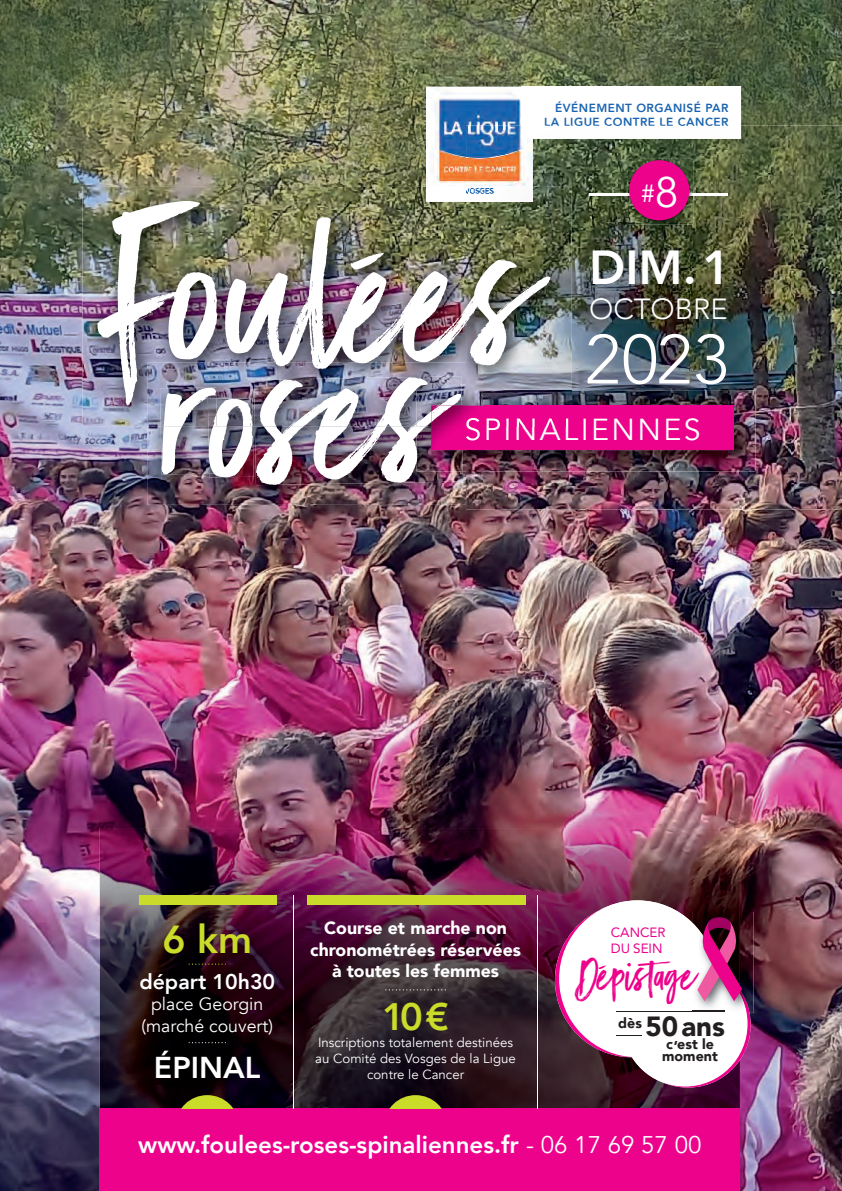
<style>
.page{position:relative;width:842px;height:1191px;background:#fff}
.page>*{position:absolute;margin:0;border:0;box-sizing:border-box;transform-origin:0 0}
.t1{font:182.4px "Black Diamond";color:#fff}
.t2{font:300 69px "Avenir";color:#fff}
.t3{font:800 47.6px "Avenir";color:#fff}
.t4{font:40.4px "Black Diamond";color:#ed028c}
.t5{font:800 39px "Avenir";color:#cadb2a}
.t6{font:800 38.2px "Avenir";color:#cadb2a}
.t7{font:30.2px "Avenir";letter-spacing:.08em;color:#fff}
.t8{font:800 30.2px "Avenir";color:#fff}
.t9{font:300 29px "Avenir";color:#fff}
.t10{font:900 27.6px "Avenir";color:#231f20}
.t11{font:24.8px "Avenir";color:#fff}
.t12{font:800 24px "Avenir";color:#fff}
.t13{font:800 21.2px "Avenir";color:#fff}
.t14{font:17.8px/21.2px "Avenir";color:#fff;text-align:center}
.t15{font:900 17.6px/21.2px "Avenir";color:#fff;text-align:center}
.t16{font:900 14.2px/11.8px "Avenir";color:#231f20}
.t17{font:13.4px/15.6px "Avenir";color:#ed028c}
.t18{font:13.2px/15.8px "Avenir";color:#fff;text-align:center}
.t19{font:800 11.8px/14.2px "Avenir";letter-spacing:.04em;color:#1c64b1;text-align:right}
.s1{font-size:42.6px}
.s2{font-size:236.4px}
.s3{font-size:198.2px}
.s4{font-size:212.6px}
.s5{font-weight:400}
</style>
<div class="page">
<img style="left:0;top:0;width:842px;height:1191px">
<img style="left:426px;top:87px;width:95px;height:99px">
<div style="left:521px;top:87px;width:220px;height:52px;background:#fff"></div>
<img style="left:466px;top:125px;width:376px;height:384px">
<img style="left:466px;top:125px;width:67px;height:61px">
<img style="left:521px;top:125px;width:220px;height:14px">
<img style="left:545px;top:125px;width:183px;height:1px">
<img style="left:482px;top:391px;width:273px;height:80px">
<div style="left:431px;top:405px;width:303px;height:45px;background:#ed028c"></div>
<img style="left:147px;top:426px;width:319px;height:79px">
<img style="left:466px;top:471px;width:16px;height:34px">
<img style="left:463px;top:426px;width:19px;height:45px">
<img style="left:466px;top:426px;width:16px;height:14px">
<img style="left:161px;top:426px;width:47px;height:48px">
<img style="left:208px;top:426px;width:46px;height:51px">
<img style="left:255px;top:426px;width:208px;height:59px">
<img style="left:431px;top:426px;width:31px;height:24px">
<img style="left:82px;top:186px;width:384px;height:240px">
<img style="left:426px;top:200px;width:40px;height:2px">
<img style="left:426px;top:186px;width:40px;height:14px">
<img style="left:466px;top:186px;width:105px;height:205px">
<img style="left:462px;top:391px;width:109px;height:35px">
<img style="left:466px;top:418px;width:105px;height:8px">
<img style="left:466px;top:363px;width:16px;height:28px">
<img style="left:160px;top:387px;width:56px;height:39px">
<img style="left:208px;top:399px;width:9px;height:27px">
<img style="left:254px;top:376px;width:207px;height:50px">
<img style="left:417px;top:391px;width:45px;height:35px">
<img style="left:431px;top:405px;width:31px;height:21px">
<hr style="left:589px;top:194px;width:42px;height:2px;background:#fff">
<hr style="left:685px;top:194px;width:43px;height:2px;background:#fff">
<img style="left:628px;top:159px;width:65px;height:65px">
<div style="left:629px;top:160px;width:60px;height:60px;background:#ed028c;border-radius:50%"></div>
<img style="left:100px;top:828px;width:640px;height:280px">
<svg style="left:189px;top:963px;width:37px;height:1px"></svg>
<svg style="left:189px;top:1042px;width:37px;height:1px"></svg>
<div style="left:100px;top:1108px;width:640px;height:83px;background:#ed028c"></div>
<hr style="left:293px;top:895px;width:1px;height:213px;background:#fff">
<hr style="left:537px;top:895px;width:1px;height:213px;background:#fff">
<svg style="left:178px;top:1095px;width:58px;height:13px"></svg>
<svg style="left:385px;top:989px;width:61px;height:1px"></svg>
<svg style="left:386px;top:1095px;width:59px;height:13px"></svg>
<svg style="left:555px;top:903px;width:154px;height:154px"></svg>
<svg style="left:625px;top:962px;width:126px;height:125px"></svg>
<div style="left:559px;top:900px;width:157px;height:157px;background:#fff;border-radius:50%"></div>
<div style="left:622px;top:961px;width:125px;height:125px;background:#fff;border-radius:50%"></div>
<hr style="left:616px;top:1010px;width:108px;height:1px;background:#231f20">
<svg style="left:617px;top:1035px;width:25px;height:1px"></svg>
<img style="left:740px;top:912px;width:13px;height:100px">
<img style="left:692px;top:912px;width:48px;height:10px">
<img style="left:746px;top:968px;width:3px;height:44px">
<img style="left:692px;top:922px;width:5px;height:6px">
<img style="left:692px;top:961px;width:54px;height:51px">
<img style="left:692px;top:1010px;width:32px;height:1px">
<svg style="left:697px;top:917px;width:45px;height:84px;background:#a7457a"></svg>
<svg style="left:627px;top:963px;width:4px;height:3px"></svg>
<div style="left:139px;top:895px;width:138px;height:10px;background:#cadb2a"></div>
<div style="left:307px;top:895px;width:219px;height:10px;background:#cadb2a"></div>
<p class="t19" style="left:544px;top:100px;width:186px">ÉVÉNEMENT ORGANISÉ PAR<br>LA LIGUE CONTRE LE CANCER</p>
<h3 class="t11" style="left:641px;top:178px;width:39px">#<span class="s1">8</span></h3>
<h1 class="t1" style="left:108px;top:185px;width:434px;rotate:-1deg">F<span class="s2">o</span><span class="s3">u</span>lées</h1>
<h3 class="t3" style="left:589px;top:230px;width:143px">DIM.1</h3>
<h3 class="t9" style="left:589px;top:291px;width:140px">OCTOBRE</h3>
<h2 class="t2" style="left:585px;top:319px;width:146px">2023</h2>
<h3 class="t7" style="left:464px;top:411px;width:238px">SPINALIENNES</h3>
<h1 class="t1" style="left:165px;top:300px;width:288px;rotate:-1deg">r<span class="s4">o</span>ses</h1>
<h3 class="t5" style="left:163px;top:909px;width:91px">6 km</h3>
<h3 class="t13" style="left:139px;top:965px;width:137px">départ 10h30</h3>
<h3 class="t14" style="left:142px;top:994px;width:133px">place Georgin (marché couvert)</h3>
<h3 class="t8" style="left:154px;top:1044px;width:108px">ÉPINAL</h3>
<h3 class="t15" style="left:310px;top:917px;width:212px">Course et marche non chronométrées réservées à toutes les femmes</h3>
<h3 class="t6" style="left:382px;top:986px;width:68px">10€</h3>
<p class="t18" style="left:315px;top:1034px;width:202px">Inscriptions totalement destinées au Comité des Vosges de la Ligue contre le Cancer</p>
<p class="t17" style="left:611px;top:924px;width:56px">CANCER<br>DU SEIN</p>
<h3 class="t4" style="left:580px;top:949px;width:119px">Dépistage</h3>
<h3 class="t10" style="left:645px;top:1002px;width:81px">50ans</h3>
<p class="t16" style="left:618px;top:1017px;width:25px">dès</p>
<p class="t16" style="left:662px;top:1038px;width:57px">c’est le moment</p>
<h3 class="t12" style="left:138px;top:1125px;width:565px">www.foulees-roses-spinaliennes.fr <span class="s5">- 06 17 69 57 00</span></h3>
</div>
